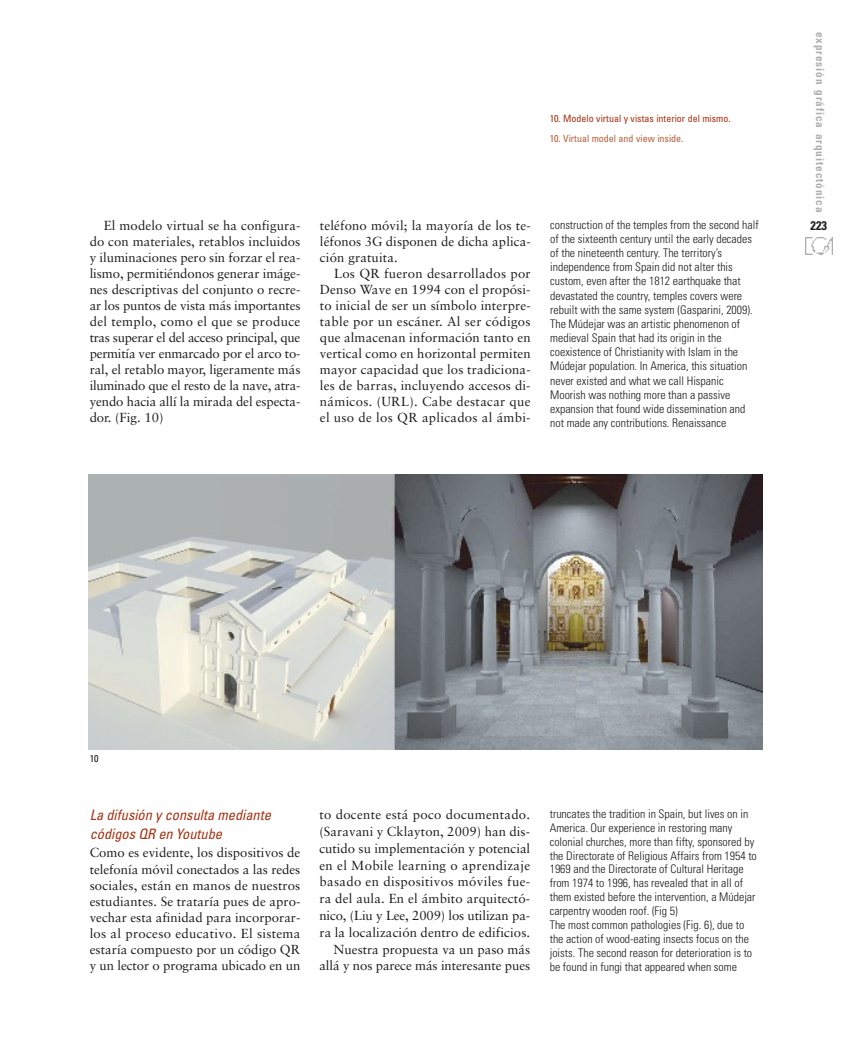
<style>
.page{position:relative;width:851px;height:1063px;background:#fff}
.page>*{position:absolute;margin:0;border:0;box-sizing:border-box;transform-origin:0 0}
.t1{font:italic condensed 14.38px/19.2px "Univers";color:#a63212}
.t2{font:13.12px/16px "Sabon";letter-spacing:.01em;color:#1c1c1c;text-align:justify}
.t3{font:700 condensed 12.5px "Univers";color:#1c1c1c}
.t4{font:300 condensed 11.88px/14.1px "Univers";color:#1c1c1c}
.t5{font:700 condensed 11.25px "Univers";letter-spacing:.08em;color:#aeaeae}
.t6{font:condensed 10px "Univers";color:#a63212}
.t7{font:condensed 10px "Univers";color:#b6603a}
.t8{font:condensed 10px "Univers";color:#1c1c1c}
</style>
<div class="page">
<img style="left:805px;top:237px;width:27px;height:18px">
<img style="left:88px;top:475px;width:674px;height:275px">
<p class="t6" style="left:549px;top:115px;width:182px">10. Modelo virtual y vistas interior del mismo.</p>
<p class="t7" style="left:549px;top:134px;width:135px">10. Virtual model and view inside.</p>
<p class="t5" style="left:824px;top:32px;width:182px;rotate:90deg">expresión gráfica arquitectónica</p>
<p class="t4" style="left:550px;top:218px;width:210px">construction of the temples from the second half of the sixteenth century until the early decades of the nineteenth century. The territory’s independence from Spain did not alter this custom, even after the 1812 earthquake that devastated the country, temples covers were rebuilt with the same system (Gasparini, 2009).<br>The Múdejar was an artistic phenomenon of medieval Spain that had its origin in the coexistence of Christianity with Islam in the Múdejar population. In America, this situation never existed and what we call Hispanic Moorish was nothing more than a passive expansion that found wide dissemination and not made any contributions. Renaissance</p>
<p class="t2" style="left:320px;top:219px;width:212px">teléfono móvil; la mayoría de los te-</p>
<p class="t2" style="left:320px;top:235px;width:212px">léfonos 3G disponen de dicha aplica-</p>
<p class="t2" style="left:320px;top:251px;width:79px">ción gratuita.</p>
<p class="t2" style="left:334px;top:267px;width:198px">Los QR fueron desarrollados por</p>
<p class="t2" style="left:320px;top:283px;width:212px">Denso Wave en 1994 con el propósi-</p>
<p class="t2" style="left:320px;top:299px;width:212px">to inicial de ser un símbolo interpre-</p>
<p class="t2" style="left:320px;top:315px;width:212px">table por un escáner. Al ser códigos</p>
<p class="t2" style="left:320px;top:331px;width:212px">que almacenan información tanto en</p>
<p class="t2" style="left:320px;top:347px;width:212px">vertical como en horizontal permiten</p>
<p class="t2" style="left:320px;top:363px;width:212px">mayor capacidad que los tradiciona-</p>
<p class="t2" style="left:320px;top:379px;width:212px">les de barras, incluyendo accesos di-</p>
<p class="t2" style="left:320px;top:395px;width:212px">námicos. (URL). Cabe destacar que</p>
<p class="t2" style="left:320px;top:411px;width:212px">el uso de los QR aplicados al ámbi-</p>
<p class="t2" style="left:104px;top:219px;width:198px">El modelo virtual se ha configura-</p>
<p class="t3" style="left:810px;top:220px;width:18px">223</p>
<p class="t2" style="left:90px;top:235px;width:212px">do con materiales, retablos incluidos y iluminaciones pero sin forzar el rea&shy;lismo, permitiéndonos generar imáge&shy;nes descriptivas del conjunto o recre&shy;ar los puntos de vista más importantes del templo, como el que se produce tras superar el del acceso principal, que permitía ver enmarcado por el arco to&shy;ral, el retablo mayor, ligeramente más iluminado que el resto de la nave, atra&shy;yendo hacia allí la mirada del especta&shy;dor. (Fig. 10)</p>
<p class="t8" style="left:90px;top:755px;width:10px">10</p>
<p class="t1" style="left:90px;top:806px;width:186px">La difusión y consulta mediante códigos QR en Youtube</p>
<p class="t2" style="left:90px;top:846px;width:212px">Como es evidente, los dispositivos de telefonía móvil conectados a las redes sociales, están en manos de nuestros estudiantes. Se trataría pues de apro&shy;vechar esta afinidad para incorporar&shy;los al proceso educativo. El sistema estaría compuesto por un código QR y un lector o programa ubicado en un</p>
<p class="t2" style="left:319px;top:807px;width:212px;line-height:16.8px;text-align:right">to docente está poco documentado. (Saravani y Cklayton, 2009) han dis&shy;cutido su implementación y potencial en el Mobile learning o aprendizaje basado en dispositivos móviles fue&shy;ra del aula. En el ámbito arquitectó&shy;nico, (Liu y Lee, 2009) los utilizan pa&shy;ra la localización dentro de edificios.<br>Nuestra propuesta va un paso más allá y nos parece más interesante pues</p>
<p class="t4" style="left:549px;top:807px;width:209px">truncates the tradition in Spain, but lives on in America. Our experience in restoring many colonial churches, more than fifty, sponsored by the Directorate of Religious Affairs from 1954 to 1969 and the Directorate of Cultural Heritage from 1974 to 1996, has revealed that in all of them existed before the intervention, a Múdejar carpentry wooden roof. (Fig 5)<br>The most common pathologies (Fig. 6), due to the action of wood-eating insects focus on the joists. The second reason for deterioration is to be found in fungi that appeared when some</p>
</div>
